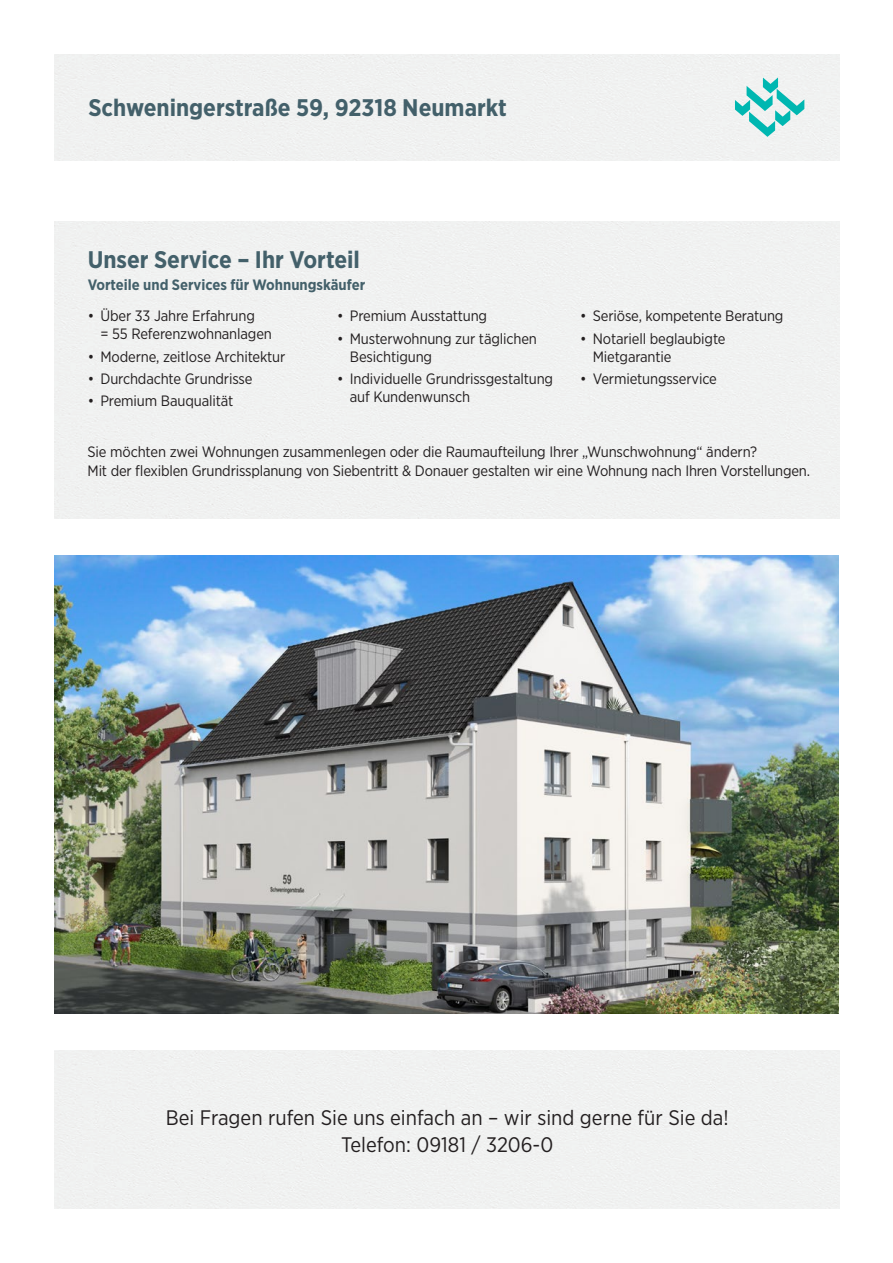
<style>
.page{position:relative;width:893px;height:1263px;background:#fff}
.page>*{position:absolute;margin:0;border:0;box-sizing:border-box;transform-origin:0 0}
.t1{font:700 24px "Gotham Narrow";color:#43606a}
.t2{font:21px/27px "Gotham Narrow";color:#231f20;text-align:center}
.t3{font:15px/18px "Gotham Narrow";letter-spacing:-.01em;color:#231f20}
.t4{font:700 15px "Gotham Narrow";color:#43606a}
</style>
<div class="page">
<svg style="left:735px;top:77px;width:69px;height:60px"></svg>
<img style="left:54px;top:555px;width:785px;height:458px">
<h1 class="t1" style="left:88px;top:92px;width:420px">Schweningerstraße 59, 92318 Neumarkt</h1>
<h1 class="t1" style="left:88px;top:244px;width:274px">Unser Service – Ihr Vorteil</h1>
<p class="t4" style="left:88px;top:275px;width:279px">Vorteile und Services für Wohnungskäufer</p>
<p class="t3" style="left:100px;top:307px;width:173px;text-indent:-13px">• Über 33 Jahre Erfahrung<br>= 55 Referenzwohnanlagen</p>
<p class="t3" style="left:88px;top:347px;width:199px">• Moderne, zeitlose Architektur</p>
<p class="t3" style="left:88px;top:369px;width:166px">• Durchdachte Grundrisse</p>
<p class="t3" style="left:88px;top:391px;width:147px">• Premium Bauqualität</p>
<p class="t3" style="left:337px;top:307px;width:152px">• Premium Ausstattung</p>
<p class="t3" style="left:350px;top:329px;width:189px;text-indent:-13px">• Musterwohnung zur täglichen<br>Besichtigung</p>
<p class="t3" style="left:350px;top:369px;width:205px;text-indent:-13px">• Individuelle Grundrissgestaltung auf Kundenwunsch</p>
<p class="t3" style="left:580px;top:307px;width:205px">• Seriöse, kompetente Beratung</p>
<p class="t3" style="left:593px;top:329px;width:134px;text-indent:-13px">• Notariell beglaubigte<br>Mietgarantie</p>
<p class="t3" style="left:580px;top:369px;width:138px">• Vermietungsservice</p>
<p class="t3" style="left:88px;top:441px;width:724px;line-height:19.5px">Sie möchten zwei Wohnungen zusammenlegen oder die Raumaufteilung Ihrer „Wunschwohnung“ ändern?<br>Mit der flexiblen Grundrissplanung von Siebentritt &amp; Donauer gestalten wir eine Wohnung nach Ihren Vorstellungen.</p>
<h2 class="t2" style="left:166px;top:1104px;width:564px">Bei Fragen rufen Sie uns einfach an – wir sind gerne für Sie da!<br>Telefon: 09181 / 3206-0</h2>
</div>
